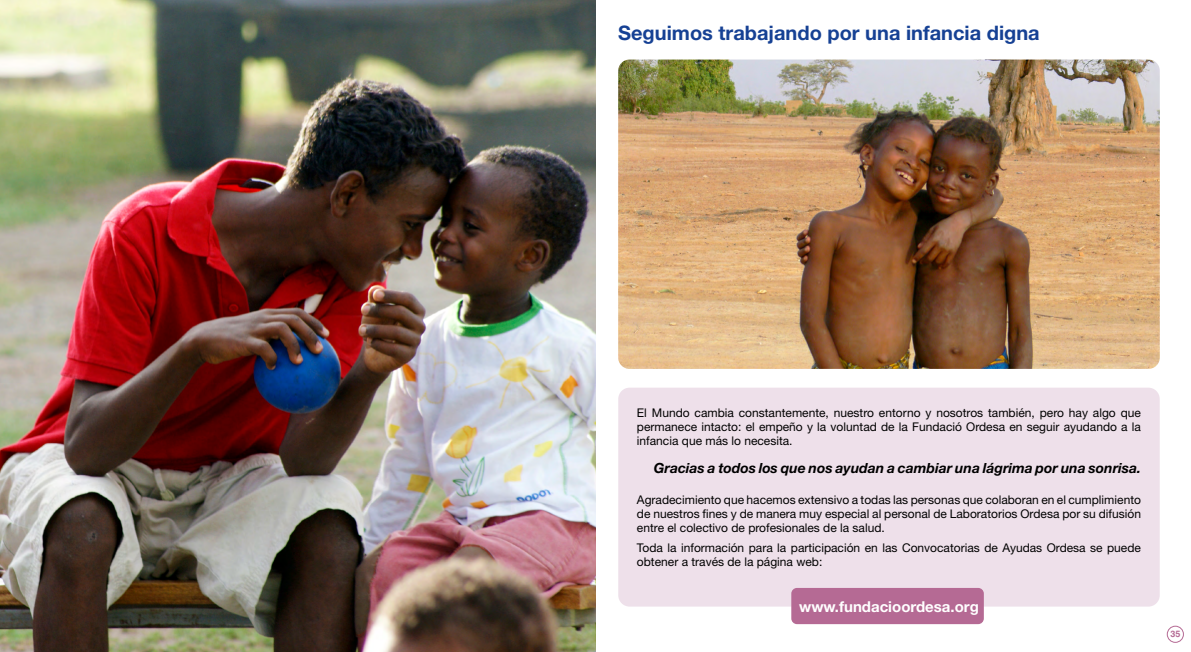
<style>
.page{position:relative;width:1191px;height:652px;background:#fff}
.page>*{position:absolute;margin:0;border:0;box-sizing:border-box;transform-origin:0 0}
.t1{font:700 20px "Helvetica Neue LT Std";color:#164194}
.t2{font:700 15px "Helvetica Neue LT Std";color:#fff}
.t3{font:italic 700 14px "Helvetica Neue LT Std";color:#000}
.t4{font:12px/14.2px "Helvetica Neue LT Std";color:#000;text-align:justify}
.t5{font:700 9px "Helvetica LT";color:#b56a94}
</style>
<div class="page">
<img style="left:618px;top:60px;width:541px;height:309px">
<img style="left:0;top:0;width:595px;height:652px">
<div style="left:618px;top:388px;width:541px;height:219px;background:#eee0ea;border-radius:11px"></div>
<div style="left:791px;top:588px;width:192px;height:36px;background:#b56a94;border-radius:6px"></div>
<div style="left:1166px;top:626px;width:18px;height:17px;border:1px solid #b56a94;border-radius:50%"></div>
<h1 class="t1" style="left:618px;top:20px;width:423px">Seguimos trabajando por una infancia digna</h1>
<p class="t4" style="left:637px;top:405px;width:505px">El Mundo cambia constantemente, nuestro entorno y nosotros también, pero hay algo que permanece intacto: el empeño y la voluntad de la Fundació Ordesa en seguir ayudando a la infancia que más lo necesita.</p>
<p class="t3" style="left:654px;top:460px;width:488px">Gracias a todos los que nos ayudan a cambiar una lágrima por una sonrisa.</p>
<p class="t4" style="left:637px;top:493px;width:505px">Agradecimiento que hacemos extensivo a todas las personas que colaboran en el cumplimiento de nuestros fines y de manera muy especial al personal de Laboratorios Ordesa por su difusión entre el colectivo de profesionales de la salud.</p>
<p class="t4" style="left:637px;top:540px;width:505px">Toda la información para la participación en las Convocatorias de Ayudas Ordesa se puede obtener a través de la página web:</p>
<p class="t2" style="left:799px;top:597px;width:181px">www.fundacioordesa.org</p>
<p class="t5" style="left:1170px;top:629px;width:12px">35</p>
</div>
